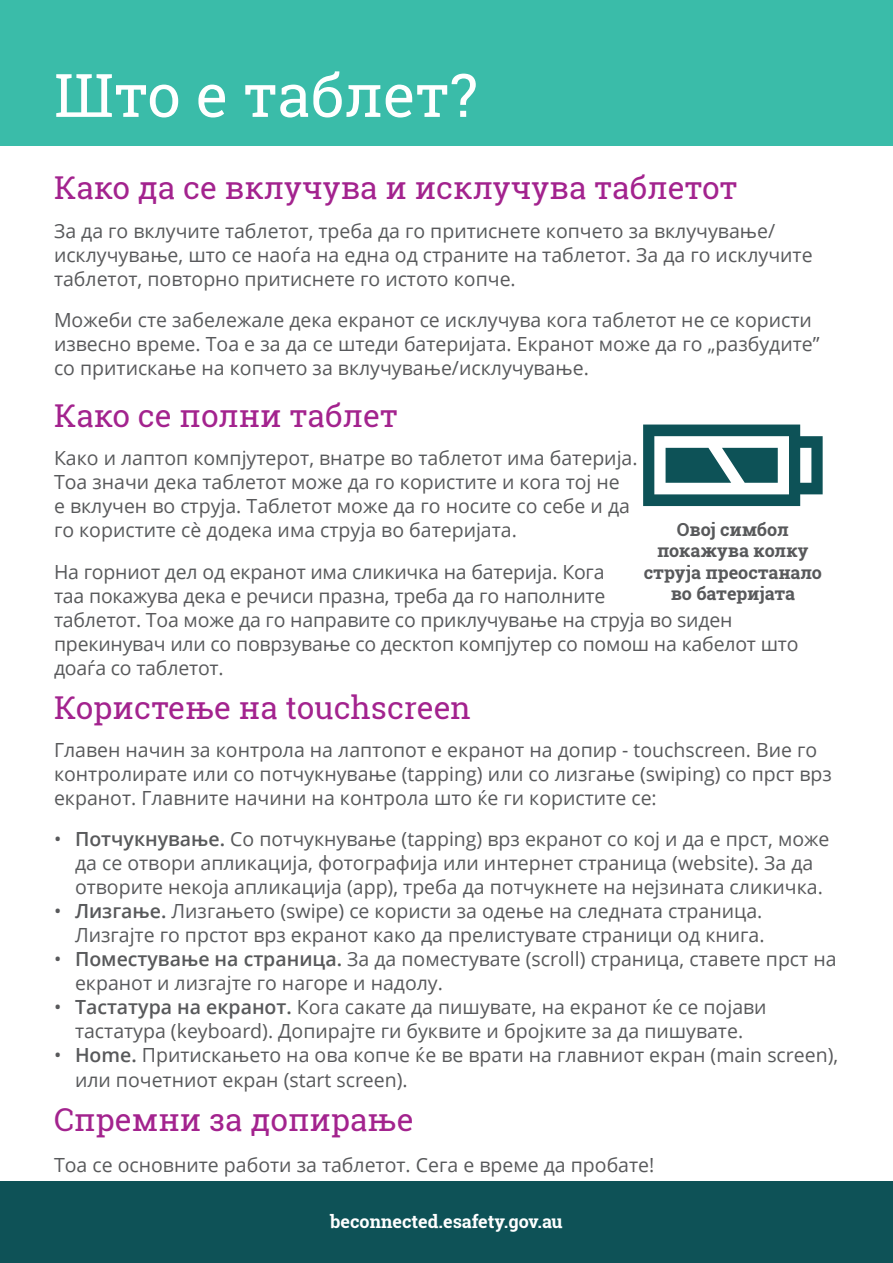
<style>
.page{position:relative;width:893px;height:1263px;background:#fff}
.page>*{position:absolute;margin:0;border:0;box-sizing:border-box;transform-origin:0 0}
.t1{font:60px "Roboto Slab";color:#fff}
.t2{font:31.5px "Roboto Slab";color:#a3238e}
.t3{font:19.5px/24px "Open Sans";color:#58595b}
.t4{font:700 18px/21.6px "Roboto Slab";letter-spacing:-.005em;color:#58595b;text-align:center}
.t5{font:700 18px "Roboto Slab";color:#fff}
.s1{font-weight:600}
</style>
<div class="page">
<div style="left:0;top:1181px;width:893px;height:82px;background:#0e5257"></div>
<div style="left:0;top:0;width:892px;height:145px;background:#3abca9"></div>
<svg style="left:643px;top:424px;width:180px;height:82px"></svg>
<h1 class="t1" style="left:54px;top:54px;width:425px">Што е таблет?</h1>
<h2 class="t2" style="left:54px;top:166px;width:685px">Како да се вклучува и исклучува таблетот</h2>
<p class="t3" style="left:54px;top:218px;width:760px">За да го вклучите таблетот, треба да го притиснете копчето за вклучување/ исклучување, што се наоѓа на една од страните на таблетот. За да го исклучите таблетот, повторно притиснете го истото копче.</p>
<p class="t3" style="left:54px;top:307px;width:767px">Можеби сте забележале дека екранот се исклучува кога таблетот не се користи извесно време. Тоа е за да се штеди батеријата. Екранот може да го „разбудите” со притискање на копчето за вклучување/исклучување.</p>
<h2 class="t2" style="left:54px;top:394px;width:346px">Како се полни таблет</h2>
<p class="t3" style="left:54px;top:446px;width:585px">Како и лаптоп компјутерот, внатре во таблетот има батерија.<br>Тоа значи дека таблетот може да го користите и кога тој не<br>е вклучен во струја. Таблетот може да го носите со себе и да го користите сѐ додека има струја во батеријата.</p>
<p class="t3" style="left:54px;top:559px;width:746px">На горниот дел од екранот има сликичка на батерија. Кога<br>таа покажува дека е речиси празна, треба да го наполните<br>таблетот. Тоа може да го направите со приклучување на струја во ѕиден прекинувач или со поврзување со десктоп компјутер со помош на кабелот што доаѓа со таблетот.</p>
<h2 class="t2" style="left:54px;top:685px;width:418px">Користење на touchscreen</h2>
<p class="t3" style="left:54px;top:738px;width:779px">Главен начин за контрола на лаптопот е екранот на допир - touchscreen. Вие го контролирате или со потчукнување (tapping) или со лизгање (swiping) со прст врз екранот. Главните начини на контрола што ќе ги користите се:</p>
<p class="t3" style="left:75px;top:827px;width:756px;text-indent:-21px">• <span class="s1">Потчукнување.</span> Со потчукнување (tapping) врз екранот со кој и да е прст, може да се отвори апликација, фотографија или интернет страница (website). За да отворите некоја апликација (app), треба да потчукнете на нејзината сликичка.</p>
<p class="t3" style="left:54px;top:899px;width:712px;text-align:right">• <span class="s1">Лизгање.</span> Лизгањето (swipe) се користи за одење на следната страница.<br>Лизгајте го прстот врз екранот како да прелистувате страници од книга.</p>
<p class="t3" style="left:75px;top:947px;width:763px;text-indent:-21px">• <span class="s1">Поместување на страница.</span> За да поместувате (scroll) страница, ставете прст на екранот и лизгајте го нагоре и надолу.</p>
<p class="t3" style="left:54px;top:995px;width:714px;text-align:center">• <span class="s1">Тастатура на екранот.</span> Кога сакате да пишувате, на екранот ќе се појави тастатура (keyboard). Допирајте ги буквите и бројките за да пишувате.</p>
<p class="t3" style="left:75px;top:1043px;width:765px;text-indent:-21px">• <span class="s1">Home.</span> Притискањето на ова копче ќе ве врати на главниот екран (main screen), или почетниот екран (start screen).</p>
<h2 class="t2" style="left:54px;top:1098px;width:361px">Спремни за допирање</h2>
<p class="t3" style="left:54px;top:1152px;width:602px">Тоа се основните работи за таблетот. Сега е време да пробате!</p>
<p class="t4" style="left:644px;top:518px;width:180px">Овој симбол покажува колку струја преостанало во батеријата</p>
<p class="t5" style="left:330px;top:1209px;width:234px">beconnected.esafety.gov.au</p>
</div>
